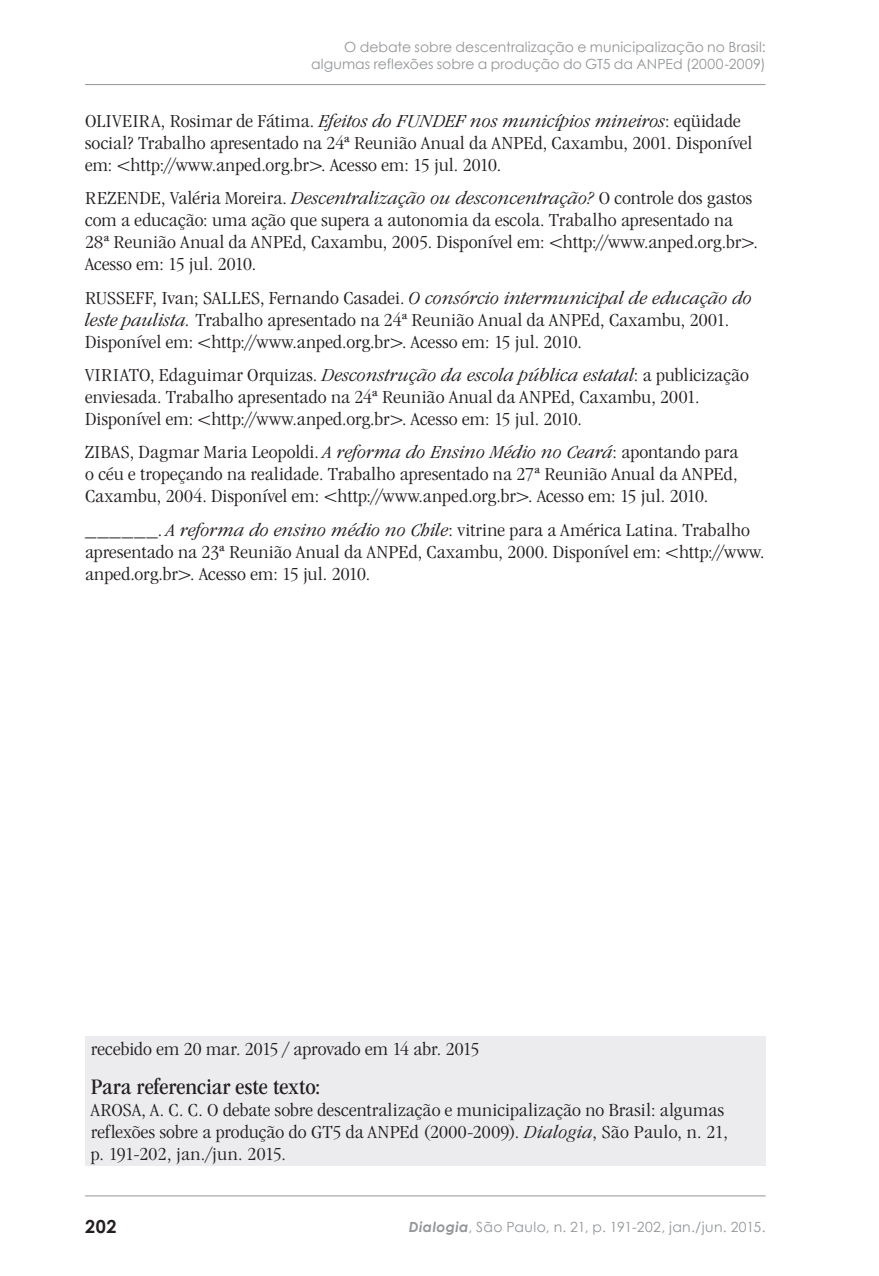
<style>
.page{position:relative;width:879px;height:1276px;background:#fff}
.page>*{position:absolute;margin:0;border:0;box-sizing:border-box;transform-origin:0 0}
.Di_Tabela_-_titulo{font:condensed 23px "ITC Garamond Std";color:#231f20;scale:1.1 1}
.Di_Referencias{font:300 condensed 19px/22px "ITC Garamond Std";letter-spacing:.005em;color:#231f20;scale:1.2 1}
.t1{font:700 18px "Century Gothic";color:#231f20}
.t2{font:14px/16.8px "Century Gothic";letter-spacing:.005em;color:#939598;text-align:right}
.t3{font:14px "Century Gothic";letter-spacing:.025em;color:#939598}
.s1{font-style:italic}
.s2{font-weight:700;font-style:italic}
</style>
<div class="page">
<hr style="left:85px;top:1195px;width:680px;height:1px;background:#939598">
<hr style="left:85px;top:84px;width:680px;height:1px;background:#939598">
<div style="left:85px;top:1035px;width:680px;height:130px;background:#ececee"></div>
<p class="t2" style="left:311px;top:38px;width:456px">O debate sobre descentralização e municipalização no Brasil: algumas reflexões sobre a produção do GT5 da ANPEd (2000-2009)</p>
<p class="Di_Referencias" style="left:85px;top:110px;width:558px">OLIVEIRA, Rosimar de Fátima. <span class="s1">Efeitos do FUNDEF nos municípios mineiros</span>: eqüidade social? Trabalho apresentado na 24ª Reunião Anual da ANPEd, Caxambu, 2001. Disponível em: &lt;http://www.anped.org.br&gt;. Acesso em: 15 jul. 2010.</p>
<p class="Di_Referencias" style="left:85px;top:187px;width:562px">REZENDE, Valéria Moreira. <span class="s1">Descentralização ou desconcentração?</span> O controle dos gastos com a educação: uma ação que supera a autonomia da escola. Trabalho apresentado na 28ª Reunião Anual da ANPEd, Caxambu, 2005. Disponível em: &lt;http://www.anped.org.br&gt;.<br>Acesso em: 15 jul. 2010.</p>
<p class="Di_Referencias" style="left:85px;top:287px;width:557px">RUSSEFF, Ivan; SALLES, Fernando Casadei. <span class="s1">O consórcio intermunicipal de educação do leste paulista.</span> Trabalho apresentado na 24ª Reunião Anual da ANPEd, Caxambu, 2001.<br>Disponível em: &lt;http://www.anped.org.br&gt;. Acesso em: 15 jul. 2010.</p>
<p class="Di_Referencias" style="left:85px;top:364px;width:555px">VIRIATO, Edaguimar Orquizas. <span class="s1">Desconstrução da escola pública estatal</span>: a publicização enviesada. Trabalho apresentado na 24ª Reunião Anual da ANPEd, Caxambu, 2001.<br>Disponível em: &lt;http://www.anped.org.br&gt;. Acesso em: 15 jul. 2010.</p>
<p class="Di_Referencias" style="left:85px;top:441px;width:546px;text-align:justify">ZIBAS, Dagmar Maria Leopoldi. <span class="s1">A reforma do Ensino Médio no Ceará</span>: apontando para o céu e tropeçando na realidade. Trabalho apresentado na 27ª Reunião Anual da ANPEd, Caxambu, 2004. Disponível em: &lt;http://www.anped.org.br&gt;. Acesso em: 15 jul. 2010.</p>
<p class="Di_Referencias" style="left:85px;top:519px;width:568px">______. <span class="s1">A reforma do ensino médio no Chile</span>: vitrine para a América Latina. Trabalho apresentado na 23ª Reunião Anual da ANPEd, Caxambu, 2000. Disponível em: &lt;http://www. anped.org.br&gt;. Acesso em: 15 jul. 2010.</p>
<p class="Di_Referencias" style="left:91px;top:1038px;width:325px">recebido em 20 mar. 2015 / aprovado em 14 abr. 2015</p>
<p class="Di_Tabela_-_titulo" style="left:91px;top:1073px;width:210px">Para referenciar este texto:</p>
<p class="Di_Referencias" style="left:91px;top:1098px;width:532px">AROSA, A. C. C. O debate sobre descentralização e municipalização no Brasil: algumas reflexões sobre a produção do GT5 da ANPEd (2000-2009). <span class="s1">Dialogia</span>, São Paulo, n. 21, p. 191-202, jan./jun. 2015.</p>
<p class="t1" style="left:85px;top:1215px;width:33px">202</p>
<p class="t3" style="left:409px;top:1218px;width:358px"><span class="s2">Dialogia</span>, São Paulo, n. 21, p. 191-202, jan./jun. 2015.</p>
</div>
